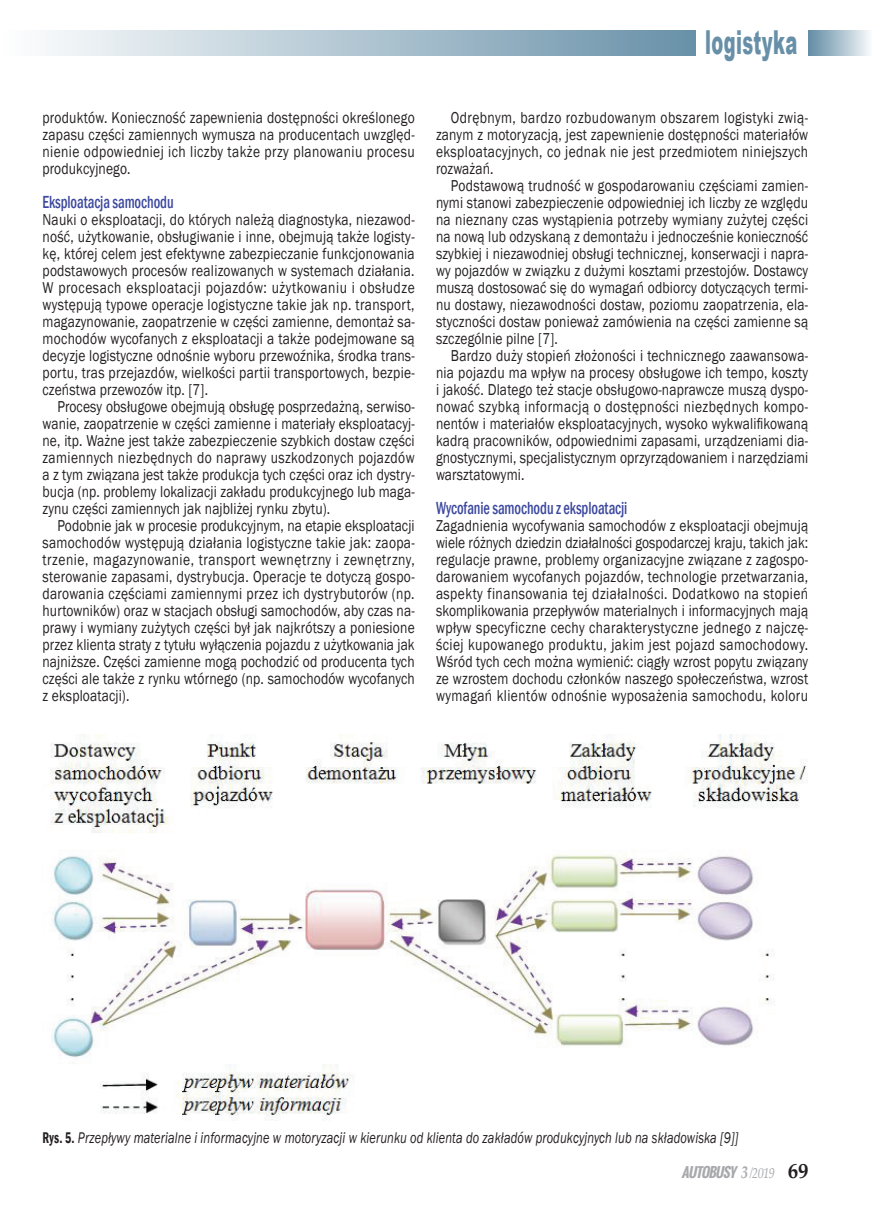
<style>
.page{position:relative;width:872px;height:1208px;background:#fff}
.page>*{position:absolute;margin:0;border:0;box-sizing:border-box;transform-origin:0 0}
.t1{font:900 33px "Arial";letter-spacing:.02em;color:#6790a8;scale:.54 1}
.t2{font:500 condensed 18px "Franklin Gothic";letter-spacing:-.005em;color:#3b479d;scale:.8 1}
.t3{font:16.2px/17px "Franklin Gothic";letter-spacing:.01em;color:#231f20;text-align:justify;scale:.83 1}
.t4{font:italic 15.9px "Franklin Gothic";letter-spacing:.01em;color:#231f20;scale:.78 1}
.t5{font:italic 700 13.5px "Oswald";color:#a8a9ad}
.s1{font-weight:600;font-style:normal;font-stretch:condensed}
.s2{font-family:"Palatino Linotype";font-size:17.1px}
.s3{font-family:"Palatino Linotype";font-weight:400;font-size:14.85px}
.s4{font-family:"Palatino Linotype";font-style:normal;font-size:21px;color:#231f20}
</style>
<div class="page">
<div style="left:0;top:30px;width:696px;height:25px;background:linear-gradient(to right,#fff,#6891a8)"></div>
<div style="left:808px;top:30px;width:64px;height:25px;background:linear-gradient(to right,#608ba4,#f6f8fa)"></div>
<img style="left:50px;top:734px;width:758px;height:386px">
<p class="t3" style="left:43px;top:110px;width:450px">produktów. Konieczność zapewnienia dostępności określonego zapasu części zamiennych wymusza na producentach uwzględ&shy;nienie odpowiedniej ich liczby także przy planowaniu procesu produkcyjnego.</p>
<p class="t2" style="left:43px;top:190px;width:165px">Eksploatacja samochodu</p>
<p class="t3" style="left:43px;top:212px;width:450px">Nauki o eksploatacji, do których należą diagnostyka, niezawod&shy;ność, użytkowanie, obsługiwanie i inne, obejmują także logisty&shy;kę, której celem jest efektywne zabezpieczanie funkcjonowania podstawowych procesów realizowanych w systemach działania.<br>W procesach eksploatacji pojazdów: użytkowaniu i obsłudze występują typowe operacje logistyczne takie jak np. transport, magazynowanie, zaopatrzenie w części zamienne, demontaż sa&shy;mochodów wycofanych z eksploatacji a także podejmowane są decyzje logistyczne odnośnie wyboru przewoźnika, środka trans&shy;portu, tras przejazdów, wielkości partii transportowych, bezpie&shy;czeństwa przewozów itp. [7].</p>
<p class="t3" style="left:43px;top:399px;width:450px;text-indent:15px">Procesy obsługowe obejmują obsługę posprzedażną, serwiso&shy;wanie, zaopatrzenie w części zamienne i materiały eksploatacyj&shy;ne, itp. Ważne jest także zabezpieczenie szybkich dostaw części zamiennych niezbędnych do naprawy uszkodzonych pojazdów a z tym związana jest także produkcja tych części oraz ich dystry&shy;bucja (np. problemy lokalizacji zakładu produkcyjnego lub maga&shy;zynu części zamiennych jak najbliżej rynku zbytu).</p>
<p class="t3" style="left:43px;top:517px;width:450px;text-indent:15px">Podobnie jak w procesie produkcyjnym, na etapie eksploatacji samochodów występują działania logistyczne takie jak: zaopa&shy;trzenie, magazynowanie, transport wewnętrzny i zewnętrzny, sterowanie zapasami, dystrybucja. Operacje te dotyczą gospo&shy;darowania częściami zamiennymi przez ich dystrybutorów (np. hurtowników) oraz w stacjach obsługi samochodów, aby czas na&shy;prawy i wymiany zużytych części był jak najkrótszy a poniesione przez klienta straty z tytułu wyłączenia pojazdu z użytkowania jak najniższe. Części zamienne mogą pochodzić od producenta tych części ale także z rynku wtórnego (np. samochodów wycofanych z eksploatacji).</p>
<h1 class="t1" style="left:705px;top:19px;width:172px">logistyka</h1>
<p class="t3" style="left:436px;top:110px;width:450px;text-indent:15px">Odrębnym, bardzo rozbudowanym obszarem logistyki zwią&shy;zanym z motoryzacją, jest zapewnienie dostępności materiałów eksploatacyjnych, co jednak nie jest przedmiotem niniejszych rozważań.</p>
<p class="t3" style="left:436px;top:178px;width:450px;text-indent:15px">Podstawową trudność w gospodarowaniu częściami zamien&shy;nymi stanowi zabezpieczenie odpowiedniej ich liczby ze względu na nieznany czas wystąpienia potrzeby wymiany zużytej części na nową lub odzyskaną z demontażu i jednocześnie konieczność szybkiej i niezawodniej obsługi technicznej, konserwacji i napra&shy;wy pojazdów w związku z dużymi kosztami przestojów. Dostawcy muszą dostosować się do wymagań odbiorcy dotyczących termi&shy;nu dostawy, niezawodności dostaw, poziomu zaopatrzenia, ela&shy;styczności dostaw ponieważ zamówienia na części zamienne są szczególnie pilne [7].</p>
<p class="t3" style="left:436px;top:348px;width:450px;text-indent:15px">Bardzo duży stopień złożoności i technicznego zaawansowa&shy;nia pojazdu ma wpływ na procesy obsługowe ich tempo, koszty i jakość. Dlatego też stacje obsługowo-naprawcze muszą dyspo&shy;nować szybką informacją o dostępności niezbędnych kompo&shy;nentów i materiałów eksploatacyjnych, wysoko wykwalifikowaną kadrą pracowników, odpowiednimi zapasami, urządzeniami dia&shy;gnostycznymi, specjalistycznym oprzyrządowaniem i narzędziami warsztatowymi.</p>
<p class="t2" style="left:436px;top:496px;width:241px">Wycofanie samochodu z eksploatacji</p>
<p class="t3" style="left:436px;top:517px;width:450px">Zagadnienia wycofywania samochodów z eksploatacji obejmują wiele różnych dziedzin działalności gospodarczej kraju, takich jak: regulacje prawne, problemy organizacyjne związane z zagospo&shy;darowaniem wycofanych pojazdów, technologie przetwarzania, aspekty finansowania tej działalności. Dodatkowo na stopień skomplikowania przepływów materialnych i informacyjnych mają wpływ specyficzne cechy charakterystyczne jednego z najczę&shy;ściej kupowanego produktu, jakim jest pojazd samochodowy.<br>Wśród tych cech można wymienić: ciągły wzrost popytu związany ze wzrostem dochodu członków naszego społeczeństwa, wzrost wymagań klientów odnośnie wyposażenia samochodu, koloru</p>
<p class="t4" style="left:43px;top:1127px;width:894px"><span class="s1">Rys. 5.</span> Przepływy materialne i informacyjne w motoryzacji w kierunku od klienta do zakładów produkcyjnych lub na składowiska [9]]</p>
<p class="t5" style="left:681px;top:1162px;width:129px">AUTOBUSY <span class="s2">3</span><span class="s3">/2019</span> <span class="s4">69</span></p>
</div>
